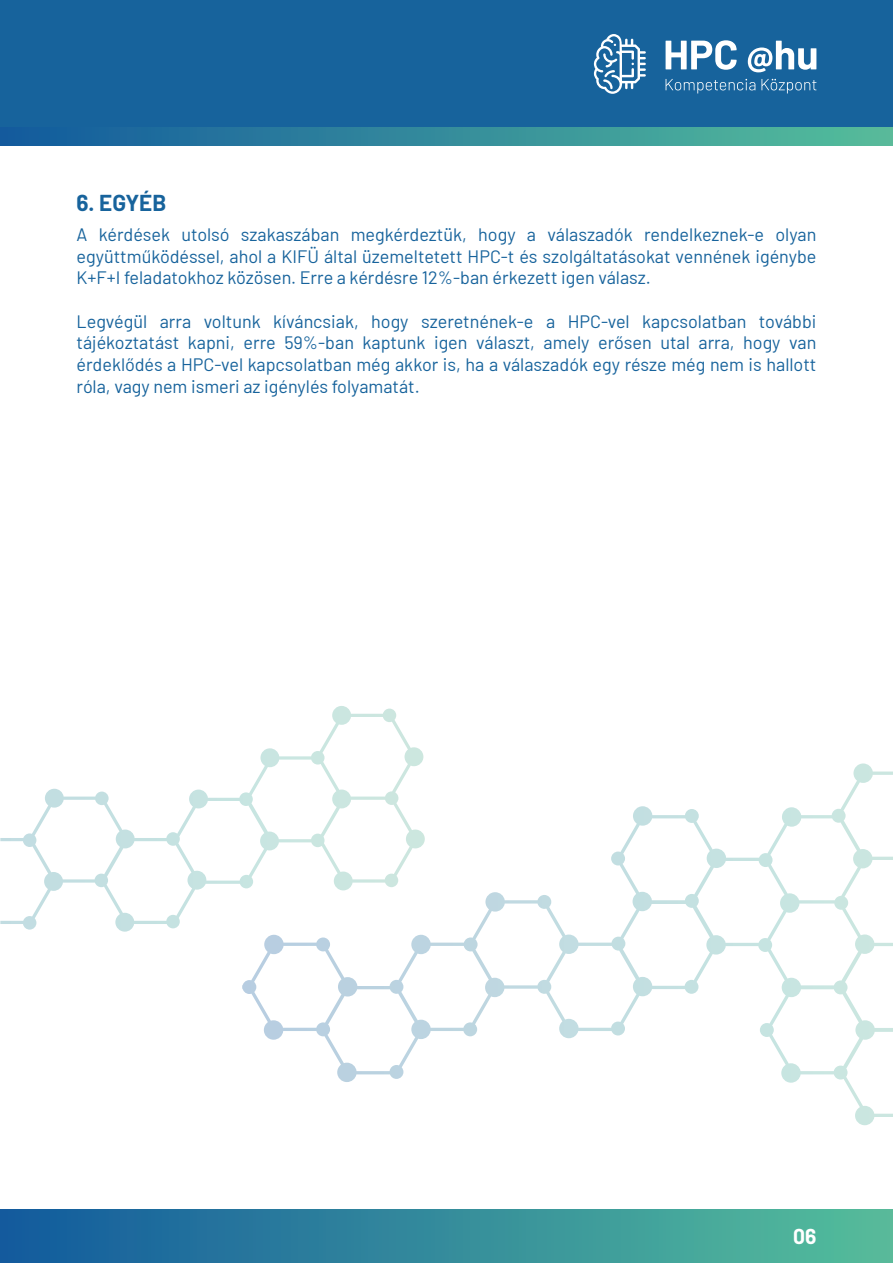
<style>
.page{position:relative;width:893px;height:1263px;background:#fff}
.page>*{position:absolute;margin:0;border:0;box-sizing:border-box;transform-origin:0 0}
.t1{font:700 22.5px "Barlow";letter-spacing:-.005em;color:#17639c}
.t2{font:700 21px "Barlow";color:#fff}
.t3{font:18px/21.6px "Barlow";color:#17639c;text-align:justify}
</style>
<div class="page">
<div style="left:0;top:1209px;width:893px;height:54px;background:linear-gradient(to right,#135a9d,#56be9a)"></div>
<svg style="left:242px;top:773px;width:615px;height:309px"></svg>
<svg style="left:0;top:706px;width:425px;height:226px"></svg>
<div style="left:0;top:0;width:893px;height:127px;background:#17639c"></div>
<div style="left:0;top:127px;width:892px;height:19px;background:linear-gradient(to right,#135a9d,#56be9a)"></div>
<svg style="left:666px;top:40px;width:71px;height:30px"></svg>
<svg style="left:748px;top:41px;width:68px;height:31px"></svg>
<svg style="left:594px;top:34px;width:52px;height:60px"></svg>
<svg style="left:666px;top:79px;width:89px;height:14px"></svg>
<svg style="left:761px;top:79px;width:55px;height:14px"></svg>
<p class="t1" style="left:77px;top:186px;width:91px">6. EGYÉB</p>
<p class="t3" style="left:77px;top:223px;width:741px">A kérdések utolsó szakaszában megkérdeztük, hogy a válaszadók rendelkeznek-e olyan együttműködéssel, ahol a KIFÜ által üzemeltetett HPC-t és szolgáltatásokat vennének igénybe K+F+I feladatokhoz közösen. Erre a kérdésre 12%-ban érkezett igen válasz.</p>
<p class="t3" style="left:77px;top:309px;width:741px">Legvégül arra voltunk kíváncsiak, hogy szeretnének-e a HPC-vel kapcsolatban további tájékoztatást kapni, erre 59%-ban kaptunk igen választ, amely erősen utal arra, hogy van érdeklődés a HPC-vel kapcsolatban még akkor is, ha a válaszadók egy része még nem is hallott róla, vagy nem ismeri az igénylés folyamatát.</p>
<p class="t2" style="left:793px;top:1220px;width:25px">06</p>
</div>
